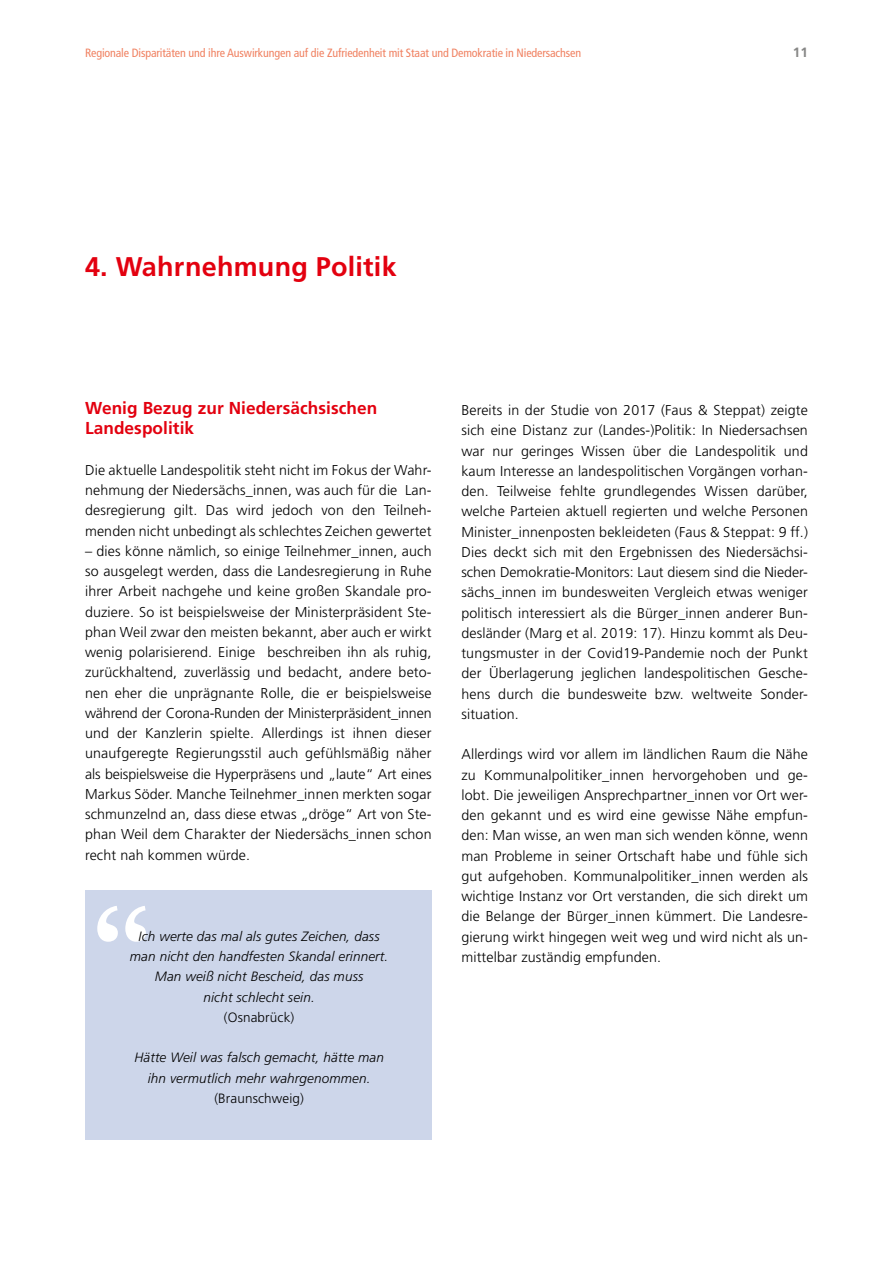
<style>
.page{position:relative;width:893px;height:1263px;background:#fff}
.page>*{position:absolute;margin:0;border:0;box-sizing:border-box;transform-origin:0 0}
.t1{font:700 27px "Frutiger";letter-spacing:.01em;color:#e3000f}
.t2{font:700 17.25px/20.2px "Frutiger";letter-spacing:.005em;color:#e3000f}
.t3{font:300 14.25px/20.2px "Frutiger";letter-spacing:.01em;color:#000;text-align:justify}
.t4{font:italic 300 13.5px/20.2px "Frutiger";letter-spacing:.01em;color:#000;text-align:center}
.t5{font:300 13.5px "Frutiger CE";letter-spacing:.01em;color:#000}
.t6{font:700 13.5px "Frutiger";color:#878786}
.t7{font:condensed 12px "Frutiger";letter-spacing:-.01em;color:#f08161}
</style>
<div class="page">
<div style="left:85px;top:890px;width:347px;height:250px;background:#cdd6ea"></div>
<svg style="left:97px;top:906px;width:49px;height:36px"></svg>
<p class="t7" style="left:85px;top:46px;width:498px">Regionale Disparitäten und ihre Auswirkungen auf die Zufriedenheit mit Staat und Demokratie in Niedersachsen</p>
<p class="t6" style="left:793px;top:45px;width:17px">11</p>
<h1 class="t1" style="left:85px;top:251px;width:313px">4. Wahrnehmung Politik</h1>
<p class="t2" style="left:85px;top:398px;width:294px">Wenig Bezug zur Niedersächsischen<br>Landespolitik</p>
<p class="t3" style="left:85px;top:460px;width:348px">Die aktuelle Landespolitik steht nicht im Fokus der Wahr&shy;nehmung der Niedersächs_innen, was auch für die Lan&shy;desregierung gilt. Das wird jedoch von den Teilneh&shy;menden nicht unbedingt als schlechtes Zeichen gewertet</p>
<p class="t3" style="left:85px;top:541px;width:348px">– dies könne nämlich, so einige Teilnehmer_innen, auch so ausgelegt werden, dass die Landesregierung in Ruhe ihrer Arbeit nachgehe und keine großen Skandale pro&shy;duziere. So ist beispielsweise der Ministerpräsident Ste&shy;phan Weil zwar den meisten bekannt, aber auch er wirkt wenig polarisierend. Einige beschreiben ihn als ruhig, zurückhaltend, zuverlässig und bedacht, andere beto&shy;nen eher die unprägnante Rolle, die er beispielsweise während der Corona-Runden der Ministerpräsident_innen und der Kanzlerin spielte. Allerdings ist ihnen dieser unaufgeregte Regierungsstil auch gefühlsmäßig näher als beispielsweise die Hyperpräsens und „laute“ Art eines Markus Söder. Manche Teilnehmer_innen merkten sogar schmunzelnd an, dass diese etwas „dröge“ Art von Ste&shy;phan Weil dem Charakter der Niedersächs_innen schon recht nah kommen würde.</p>
<p class="t4" style="left:130px;top:926px;width:260px">Ich werte das mal als gutes Zeichen, dass man nicht den handfesten Skandal erinnert.<br>Man weiß nicht Bescheid, das muss<br>nicht schlecht sein.</p>
<p class="t5" style="left:224px;top:1009px;width:72px">(Osnabrück)</p>
<p class="t4" style="left:134px;top:1047px;width:251px">Hätte Weil was falsch gemacht, hätte man ihn vermutlich mehr wahrgenommen.</p>
<p class="t5" style="left:214px;top:1090px;width:91px">(Braunschweig)</p>
<p class="t3" style="left:461px;top:400px;width:348px">Bereits in der Studie von 2017 (Faus &amp; Steppat) zeigte sich eine Distanz zur (Landes-)Politik: In Niedersachsen war nur geringes Wissen über die Landespolitik und kaum Interesse an landespolitischen Vorgängen vorhan&shy;den. Teilweise fehlte grundlegendes Wissen darüber, welche Parteien aktuell regierten und welche Personen Minister_innenposten bekleideten (Faus &amp; Steppat: 9 ff.)<br>Dies deckt sich mit den Ergebnissen des Niedersächsi&shy;schen Demokratie-Monitors: Laut diesem sind die Nieder&shy;sächs_innen im bundesweiten Vergleich etwas weniger politisch interessiert als die Bürger_innen anderer Bun&shy;desländer (Marg et al. 2019: 17). Hinzu kommt als Deu&shy;tungsmuster in der Covid19-Pandemie noch der Punkt der Überlagerung jeglichen landespolitischen Gesche&shy;hens durch die bundesweite bzw. weltweite Sonder&shy;situation.</p>
<p class="t3" style="left:461px;top:744px;width:348px">Allerdings wird vor allem im ländlichen Raum die Nähe zu Kommunalpolitiker_innen hervorgehoben und ge&shy;lobt. Die jeweiligen Ansprechpartner_innen vor Ort wer&shy;den gekannt und es wird eine gewisse Nähe empfun&shy;den: Man wisse, an wen man sich wenden könne, wenn man Probleme in seiner Ortschaft habe und fühle sich gut aufgehoben. Kommunalpolitiker_innen werden als wichtige Instanz vor Ort verstanden, die sich direkt um die Belange der Bürger_innen kümmert. Die Landesre&shy;gierung wirkt hingegen weit weg und wird nicht als un&shy;mittelbar zuständig empfunden.</p>
</div>
